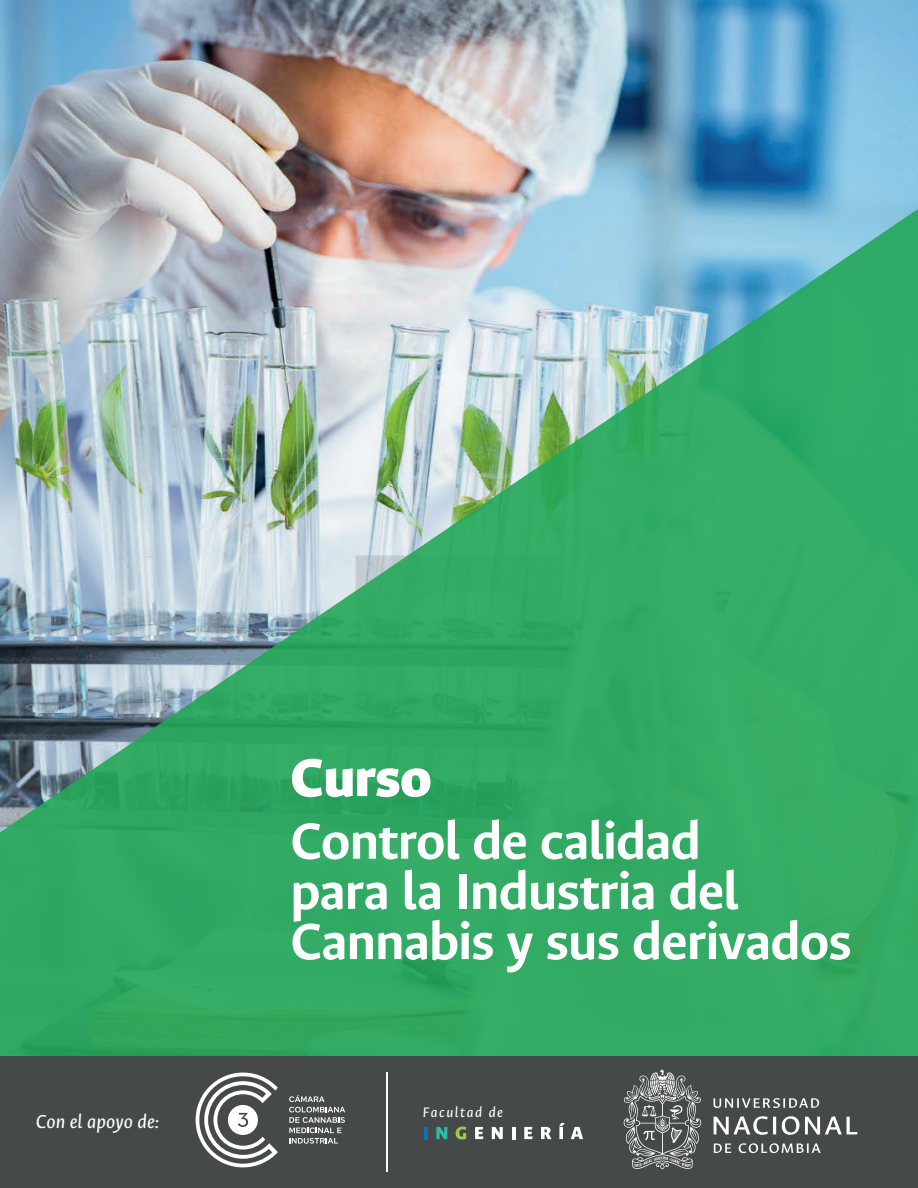
<style>
.page{position:relative;width:918px;height:1188px;background:#fff}
.page>*{position:absolute;margin:0;border:0;box-sizing:border-box;transform-origin:0 0}
.t1{font:900 59.25px "Ancizar Sans";color:#fff}
.t2{font:700 56.85px/50.2px "Ancizar Sans";letter-spacing:-.01em;color:#fff}
.t3{font:italic 21px "Ancizar Sans";color:#fff}
.t4{font:italic 15.6px "Ancizar Sans";letter-spacing:.1em;color:#fff}
</style>
<div class="page">
<img style="left:0;top:0;width:918px;height:209px">
<img style="left:0;top:209px;width:918px;height:847px">
<div style="left:0;top:1056px;width:918px;height:132px;background:#45494a"></div>
<svg style="left:714px;top:1098px;width:105px;height:10px"></svg>
<svg style="left:714px;top:1116px;width:143px;height:19px"></svg>
<svg style="left:714px;top:1144px;width:17px;height:9px"></svg>
<svg style="left:739px;top:1143px;width:82px;height:10px"></svg>
<svg style="left:624px;top:1070px;width:77px;height:99px"></svg>
<svg style="left:289px;top:1095px;width:56px;height:49px"></svg>
<svg style="left:196px;top:1073px;width:82px;height:94px"></svg>
<hr style="left:386px;top:1072px;width:2px;height:100px;background:#fdfdfd">
<svg style="left:424px;top:1127px;width:3px;height:12px"></svg>
<svg style="left:436px;top:1127px;width:11px;height:12px"></svg>
<svg style="left:456px;top:1127px;width:10px;height:12px"></svg>
<svg style="left:475px;top:1127px;width:8px;height:12px"></svg>
<svg style="left:492px;top:1127px;width:11px;height:12px"></svg>
<svg style="left:512px;top:1127px;width:3px;height:12px"></svg>
<svg style="left:524px;top:1127px;width:9px;height:12px"></svg>
<svg style="left:541px;top:1127px;width:10px;height:12px"></svg>
<svg style="left:559px;top:1123px;width:6px;height:16px"></svg>
<svg style="left:571px;top:1127px;width:12px;height:12px"></svg>
<p class="t3" style="left:36px;top:1110px;width:125px">Con el apoyo de:</p>
<p class="t1" style="left:291px;top:744px;width:143px">Curso</p>
<p class="t2" style="left:291px;top:816px;width:563px">Control de calidad<br>para la Industria del<br>Cannabis y sus derivados</p>
<p class="t4" style="left:423px;top:1104px;width:82px">Facultad de</p>
</div>
